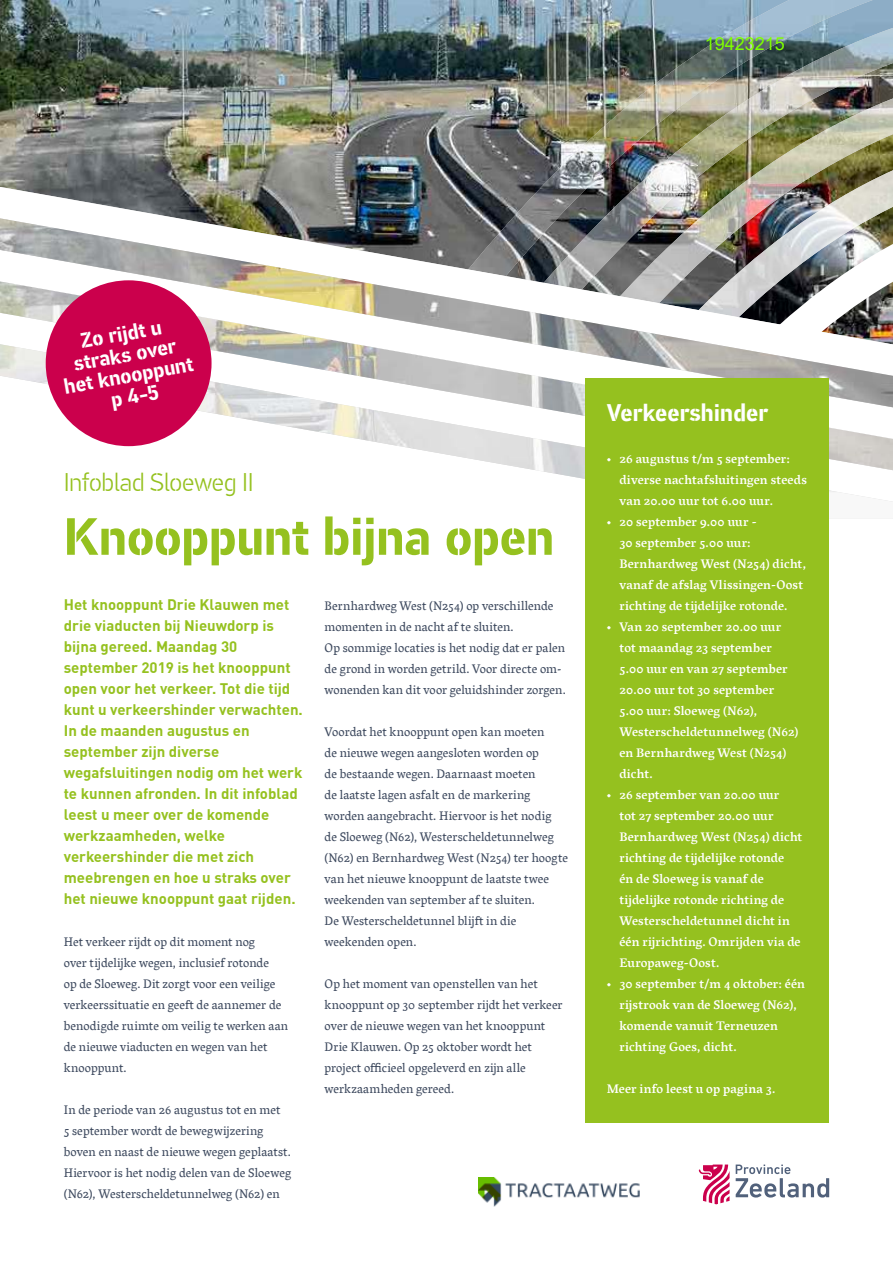
<style>
.page{position:relative;width:893px;height:1263px;background:#fff}
.page>*{position:absolute;margin:0;border:0;box-sizing:border-box;transform-origin:0 0}
.t1{font:700 52.5px "PF Din Stencil";letter-spacing:-.01em;color:#95c11f}
.t2{font:300 25.5px "PF Din Stencil";letter-spacing:-.005em;color:#95c11f}
.t3{font:700 24px "PF Din Stencil";color:#fff}
.t4{font:700 21px/21px "PF Din Stencil";color:#fff;text-align:center}
.t5{font:18px "Arial";color:#7fff00}
.t6{font:700 15px/21px "DINOT";color:#95c11f}
.t7{font:12.75px/21px "Vesper Pro";letter-spacing:.005em;color:#3d495e}
.t8{font:500 12.75px/21px "Vesper Pro";letter-spacing:.01em;color:#fff}
</style>
<div class="page">
<img style="left:0;top:0;width:91px;height:187px">
<svg style="left:0;top:218px;width:91px;height:125px"></svg>
<svg style="left:0;top:344px;width:893px;height:50px"></svg>
<svg style="left:51px;top:394px;width:842px;height:125px"></svg>
<img style="left:91px;top:0;width:802px;height:344px">
<div style="left:585px;top:378px;width:244px;height:745px;background:#95c11f"></div>
<svg style="left:736px;top:1164px;width:93px;height:33px"></svg>
<svg style="left:699px;top:1164px;width:31px;height:40px"></svg>
<img style="left:478px;top:1177px;width:162px;height:30px">
<div style="left:46px;top:280px;width:166px;height:166px;background:#cb004c;border-radius:50%"></div>
<h3 class="t5" style="left:705px;top:31px;width:82px">19423215</h3>
<h3 class="t4" style="left:55px;top:336px;width:132px;rotate:-10deg">Zo rijdt u straks over het knooppunt p 4-5</h3>
<h2 class="t2" style="left:64px;top:468px;width:191px">Infoblad Sloeweg II</h2>
<h1 class="t1" style="left:64px;top:505px;width:492px">Knooppunt bijna open</h1>
<p class="t6" style="left:64px;top:594px;width:241px">Het knooppunt Drie Klauwen met drie viaducten bij Nieuwdorp is bijna gereed. Maandag 30 september 2019 is het knooppunt open voor het verkeer. Tot die tijd kunt u verkeershinder verwachten.<br>In de maanden augustus en september zijn diverse wegafsluitingen nodig om het werk te kunnen afronden. In dit infoblad leest u meer over de komende werkzaamheden, welke verkeershinder die met zich meebrengen en hoe u straks over het nieuwe knooppunt gaat rijden.</p>
<p class="t7" style="left:64px;top:931px;width:226px">Het verkeer rijdt op dit moment nog<br>over tijdelijke wegen, inclusief rotonde<br>op de Sloeweg. Dit zorgt voor een veilige verkeerssituatie en geeft de aannemer de benodigde ruimte om veilig te werken aan de nieuwe viaducten en wegen van het knooppunt.</p>
<p class="t7" style="left:64px;top:1099px;width:229px">In de periode van 26 augustus tot en met<br>5 september wordt de bewegwijzering boven en naast de nieuwe wegen geplaatst.<br>Hiervoor is het nodig delen van de Sloeweg (N62), Westerscheldetunnelweg (N62) en</p>
<p class="t7" style="left:325px;top:595px;width:243px">Bernhardweg West (N254) op verschillende momenten in de nacht af te sluiten.<br>Op sommige locaties is het nodig dat er palen de grond in worden getrild. Voor directe om&shy;wonenden kan dit voor geluidshinder zorgen.</p>
<p class="t7" style="left:325px;top:721px;width:245px">Voordat het knooppunt open kan moeten<br>de nieuwe wegen aangesloten worden op<br>de bestaande wegen. Daarnaast moeten<br>de laatste lagen asfalt en de markering worden aangebracht. Hiervoor is het nodig<br>de Sloeweg (N62), Westerscheldetunnelweg (N62) en Bernhardweg West (N254) ter hoogte van het nieuwe knooppunt de laatste twee weekenden van september af te sluiten.<br>De Westerscheldetunnel blijft in die weekenden open.</p>
<p class="t7" style="left:325px;top:973px;width:240px">Op het moment van openstellen van het knooppunt op 30 september rijdt het verkeer over de nieuwe wegen van het knooppunt Drie Klauwen. Op 25 oktober wordt het project officieel opgeleverd en zijn alle werkzaamheden gereed.</p>
<h3 class="t3" style="left:607px;top:398px;width:163px">Verkeershinder</h3>
<p class="t8" style="left:619px;top:448px;width:189px;text-indent:-13px">• 26 augustus t/m 5 september: diverse nachtafsluitingen steeds van 20.00 uur tot 6.00 uur.</p>
<p class="t8" style="left:619px;top:511px;width:188px;text-indent:-13px">• 20 september 9.00 uur -<br>30 september 5.00 uur:<br>Bernhardweg West (N254) dicht, vanaf de afslag Vlissingen-Oost richting de tijdelijke rotonde.</p>
<p class="t8" style="left:619px;top:616px;width:180px;text-indent:-13px">• Van 20 september 20.00 uur tot maandag 23 september<br>5.00 uur en van 27 september<br>20.00 uur tot 30 september<br>5.00 uur: Sloeweg (N62),<br>Westerscheldetunnelweg (N62) en Bernhardweg West (N254) dicht.</p>
<p class="t8" style="left:619px;top:784px;width:184px;text-indent:-13px">• 26 september van 20.00 uur<br>tot 27 september 20.00 uur<br>Bernhardweg West (N254) dicht richting de tijdelijke rotonde<br>én de Sloeweg is vanaf de tijdelijke rotonde richting de<br>Westerscheldetunnel dicht in één rijrichting. Omrijden via de<br>Europaweg-Oost.</p>
<p class="t8" style="left:619px;top:973px;width:187px;text-indent:-13px">• 30 september t/m 4 oktober: één rijstrook van de Sloeweg (N62), komende vanuit Terneuzen richting Goes, dicht.</p>
<p class="t8" style="left:607px;top:1078px;width:170px">Meer info leest u op pagina 3.</p>
</div>
